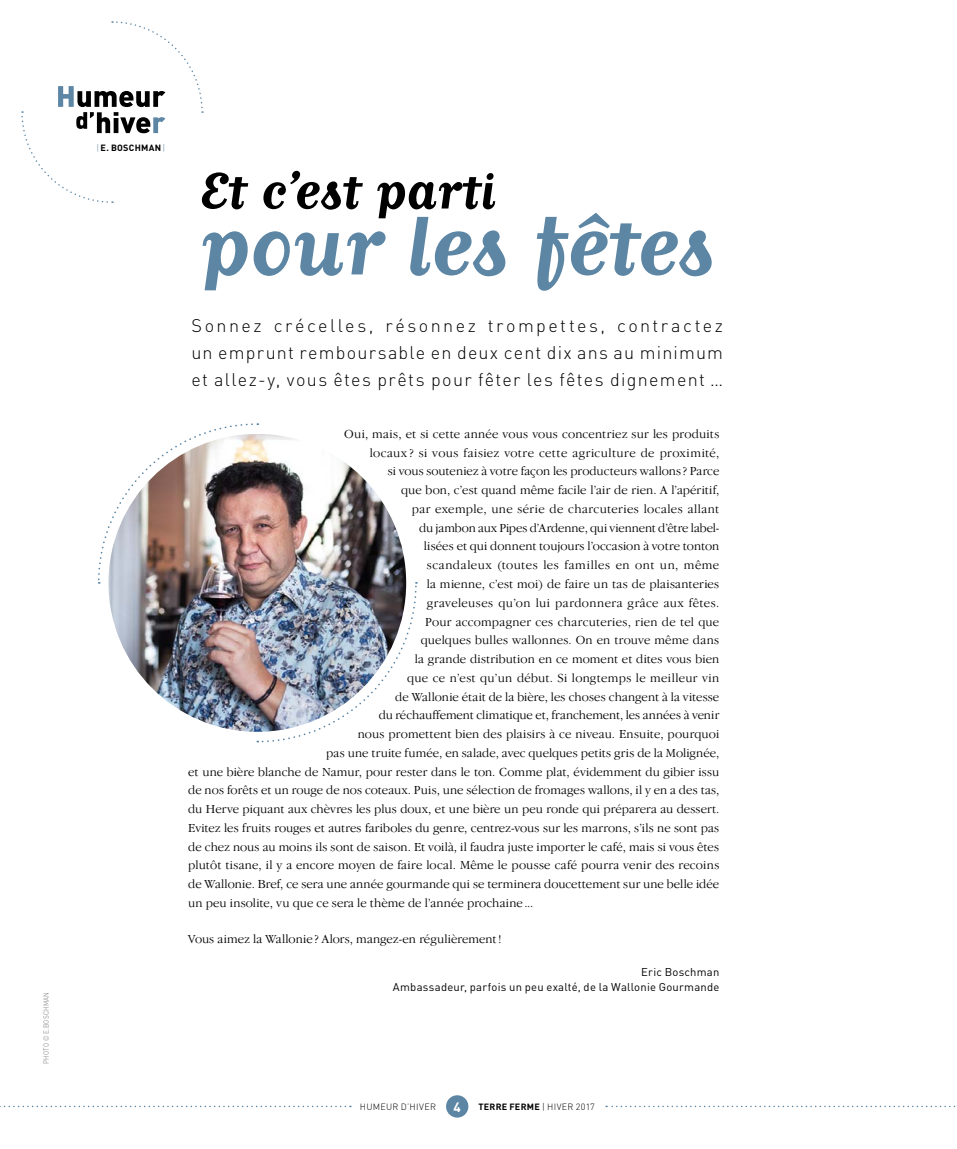
<style>
.page{position:relative;width:957px;height:1149px;background:#fff}
.page>*{position:absolute;margin:0;border:0;box-sizing:border-box;transform-origin:0 0}
.t1{font:700 97.5px "Matrix Script";letter-spacing:-.005em;color:#5d86a4}
.t2{font:700 60px "Matrix Script";color:#000}
.t3{font:300 18px/27px "DIN";letter-spacing:.07em;color:#000;text-align:justify}
.t4{font:700 13.5px "DIN";color:#fff}
.t5{font:300 12.75px "Garamond IT Cby BT";letter-spacing:.01em;color:#000}
.t6{font:300 12.75px "Garamond IT Cby BT";letter-spacing:.035em;color:#000}
.t7{font:300 12.75px "Garamond IT Cby BT";letter-spacing:.03em;color:#000}
.t8{font:300 12.75px "Garamond IT Cby BT";letter-spacing:-.01em;color:#000}
.t9{font:11.25px/15.8px "DIN";letter-spacing:.02em;color:#000;text-align:right}
.t10{font:700 9px "DIN";letter-spacing:.03em;color:#000}
.t11{font:300 9px "DIN";letter-spacing:.025em;color:#000}
.t12{font:7.5px "DIN";letter-spacing:.03em;color:#98989c;scale:.85 1}
.s1{font-weight:300;color:#5d86a4}
.s2{font-weight:300}
</style>
<div class="page">
<div style="left:446px;top:1094px;width:22px;height:23px;background:#5d86a4;border-radius:50%"></div>
<svg style="left:606px;top:1105px;width:349px;height:1px"></svg>
<svg style="left:0;top:1105px;width:351px;height:1px"></svg>
<img style="left:98px;top:423px;width:320px;height:320px">
<svg style="left:21px;top:21px;width:182px;height:182px"></svg>
<p class="t12" style="left:44px;top:1063px;width:86px;rotate:-90deg">PHOTO © E.BOSCHMAN</p>
<p class="t10" style="left:97px;top:144px;width:70px"><span class="s1">|</span>E. BOSCHMAN <span class="s1">|</span></p>
<h2 class="t2" style="left:200px;top:172px;width:298px">Et c’est parti</h2>
<h1 class="t1" style="left:200px;top:215px;width:516px">pour les fêtes</h1>
<h3 class="t3" style="left:191px;top:313px;width:533px">Sonnez crécelles, résonnez trompettes, contractez un emprunt remboursable en deux cent dix ans au minimum et allez-y, vous êtes prêts pour fêter les fêtes dignement …</h3>
<p class="t5" style="left:344px;top:428px;width:377px">Oui, mais, et si cette année vous vous concentriez sur les produits</p>
<p class="t6" style="left:370px;top:447px;width:351px">locaux ? si vous faisiez votre cette agriculture de proximité,</p>
<p class="t5" style="left:388px;top:466px;width:333px">si vous souteniez à votre façon les producteurs wallons ? Parce</p>
<p class="t5" style="left:401px;top:485px;width:320px">que bon, c’est quand même facile l’air de rien. A l’apéritif,</p>
<p class="t7" style="left:412px;top:503px;width:309px">par exemple, une série de charcuteries locales allant</p>
<p class="t8" style="left:419px;top:522px;width:301px">du jambon aux Pipes d’Ardenne, qui viennent d’être label-</p>
<p class="t5" style="left:424px;top:541px;width:297px">lisées et qui donnent toujours l’occasion à votre tonton</p>
<p class="t6" style="left:427px;top:560px;width:294px">scandaleux (toutes les familles en ont un, même</p>
<p class="t5" style="left:427px;top:578px;width:294px">la mienne, c’est moi) de faire un tas de plaisanteries</p>
<p class="t7" style="left:427px;top:597px;width:294px">graveleuses qu’on lui pardonnera grâce aux fêtes.</p>
<p class="t5" style="left:425px;top:616px;width:296px">Pour accompagner ces charcuteries, rien de tel que</p>
<p class="t5" style="left:421px;top:635px;width:300px">quelques bulles wallonnes. On en trouve même dans</p>
<p class="t5" style="left:415px;top:653px;width:306px">la grande distribution en ce moment et dites vous bien</p>
<p class="t5" style="left:407px;top:672px;width:314px">que ce n’est qu’un début. Si longtemps le meilleur vin</p>
<p class="t5" style="left:395px;top:691px;width:326px">de Wallonie était de la bière, les choses changent à la vitesse</p>
<p class="t5" style="left:379px;top:710px;width:342px">du réchauffement climatique et, franchement, les années à venir</p>
<p class="t5" style="left:358px;top:728px;width:363px">nous promettent bien des plaisirs à ce niveau. Ensuite, pourquoi</p>
<p class="t5" style="left:326px;top:747px;width:395px">pas une truite fumée, en salade, avec quelques petits gris de la Molignée,</p>
<p class="t5" style="left:188px;top:766px;width:533px">et une bière blanche de Namur, pour rester dans le ton. Comme plat, évidemment du gibier issu</p>
<p class="t5" style="left:188px;top:785px;width:533px">de nos forêts et un rouge de nos coteaux. Puis, une sélection de fromages wallons, il y en a des tas,</p>
<p class="t5" style="left:188px;top:803px;width:533px">du Herve piquant aux chèvres les plus doux, et une bière un peu ronde qui préparera au dessert.</p>
<p class="t5" style="left:188px;top:822px;width:533px">Evitez les fruits rouges et autres fariboles du genre, centrez-vous sur les marrons, s’ils ne sont pas</p>
<p class="t5" style="left:188px;top:841px;width:532px">de chez nous au moins ils sont de saison. Et voilà, il faudra juste importer le café, mais si vous êtes</p>
<p class="t5" style="left:188px;top:860px;width:533px">plutôt tisane, il y a encore moyen de faire local. Même le pousse café pourra venir des recoins</p>
<p class="t5" style="left:188px;top:878px;width:532px">de Wallonie. Bref, ce sera une année gourmande qui se terminera doucettement sur une belle idée</p>
<p class="t5" style="left:188px;top:897px;width:347px">un peu insolite, vu que ce sera le thème de l’année prochaine ...</p>
<p class="t5" style="left:188px;top:933px;width:315px">Vous aimez la Wallonie ? Alors, mangez-en régulièrement !</p>
<p class="t9" style="left:393px;top:964px;width:328px">Eric Boschman<br>Ambassadeur, parfois un peu exalté, de la Wallonie Gourmande</p>
<p class="t11" style="left:360px;top:1103px;width:77px">HUMEUR D’HIVER</p>
<p class="t4" style="left:453px;top:1102px;width:9px">4</p>
<p class="t10" style="left:478px;top:1103px;width:118px">TERRE FERME <span class="s2">| HIVER 2017</span></p>
</div>
